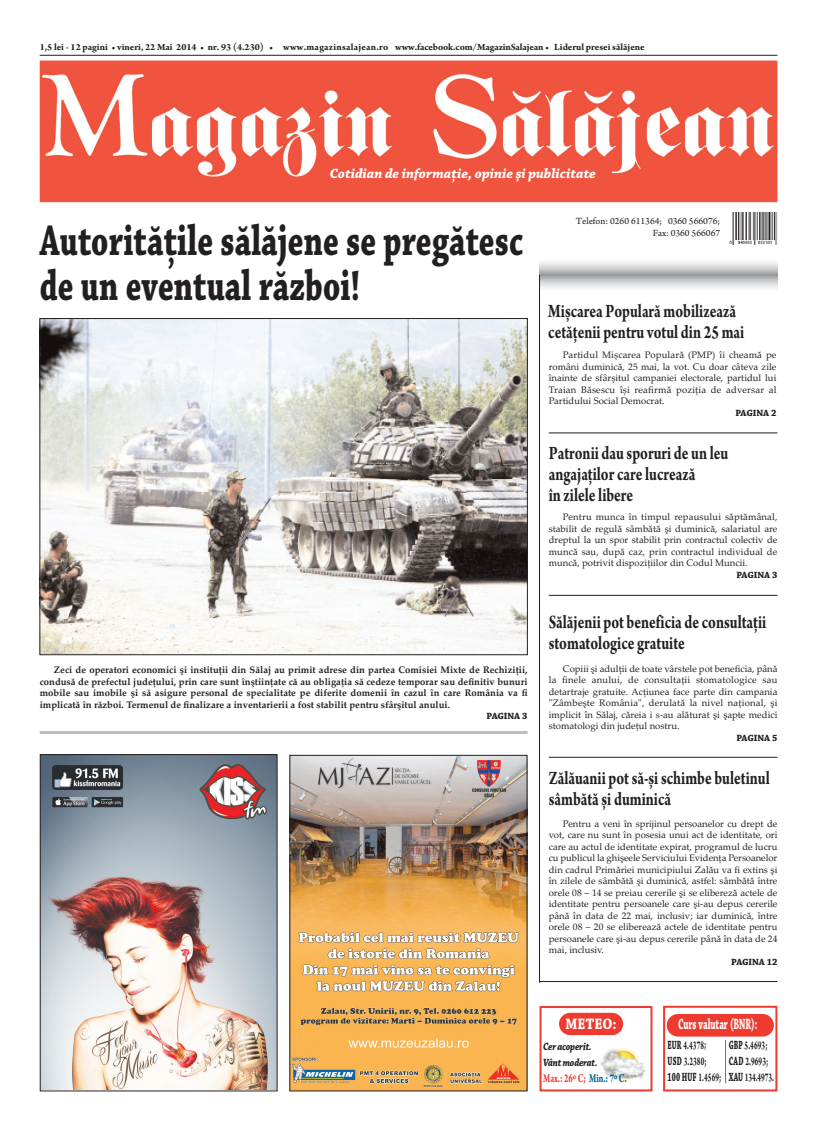
<style>
.page{position:relative;width:820px;height:1134px;background:#fff}
.page>*{position:absolute;margin:0;border:0;box-sizing:border-box;transform-origin:0 0}
.t1{font:700 45px/44px "Chaparral Pro";letter-spacing:.005em;color:#231f20;scale:.7 1}
.t2{font:700 20px/21px "Arno Pro";color:#231f20;scale:.75 1}
.t3{font:700 16px "Chaparral Pro";letter-spacing:.005em;color:#fff;scale:.86 1}
.t4{font:700 15.7px "Chaparral Pro";color:#fff;scale:.57 1}
.t5{font:italic 700 14.1px "Chaparral Pro";color:#fff}
.t6{font:700 12.8px "Arno Pro";color:#ee3a2f;scale:.67 1}
.t7{font:700 12.6px/15.9px "Arno Pro";letter-spacing:.015em;color:#231f20;scale:.58 1}
.t8{font:italic 700 11px/16px "Chaparral Pro";letter-spacing:-.02em;color:#231f20;scale:.82 1}
.t9{font:700 10px "Arno Pro";color:#231f20}
.t10{font:10px/12px "Arno Pro";color:#231f20;text-align:right}
.t11{font:9.5px/11.5px "Palatino Linotype";color:#231f20;text-align:justify}
.t12{font:700 9.5px/11.5px "Palatino Linotype";color:#231f20;text-align:justify}
.t13{font:700 9.5px "Chaparral Pro";letter-spacing:-.01em;color:#231f20}
.s1{color:#005d95}
.s2{font-family:"Chaparral Pro"}
</style>
<div class="page">
<hr style="left:40px;top:55px;width:737px;height:1px;background:#231f20">
<div style="left:662px;top:1006px;width:115px;height:85px;border:2px solid #ee3a2f"></div>
<div style="left:666px;top:1014px;width:107px;height:22px;background:#ee3a2f;border-radius:11px"></div>
<hr style="left:724px;top:1040px;width:1px;height:43px;background:#ee3a2f">
<div style="left:539px;top:1006px;width:113px;height:85px;border:2px solid #ee3a2f"></div>
<img style="left:600px;top:1049px;width:46px;height:31px">
<div style="left:559px;top:1013px;width:64px;height:22px;background:#ee3a2f;border-radius:11px"></div>
<img style="left:42px;top:756px;width:233px;height:333px">
<div style="left:40px;top:754px;width:237px;height:337px;border:1px solid #231f20"></div>
<img style="left:729px;top:212px;width:48px;height:33px">
<div style="left:40px;top:61px;width:737px;height:141px;background:#f0543e"></div>
<img style="left:43px;top:74px;width:730px;height:103px">
<img style="left:42px;top:320px;width:483px;height:333px">
<hr style="left:40px;top:731px;width:487px;height:3px;background:#bcbdc0">
<hr style="left:539px;top:275px;width:1px;height:708px;background:#231f20">
<hr style="left:539px;top:981px;width:238px;height:1px;background:#231f20">
<img style="left:291px;top:757px;width:234px;height:332px">
<div style="left:289px;top:755px;width:238px;height:336px;border:1px solid #231f20"></div>
<hr style="left:548px;top:757px;width:229px;height:1px;background:#231f20">
<hr style="left:548px;top:595px;width:229px;height:1px;background:#231f20">
<hr style="left:548px;top:432px;width:229px;height:1px;background:#231f20">
<p class="t9" style="left:40px;top:43px;width:606px">1,5 lei - 12 pagini • vineri, 22 Mai 2014 • nr. 93 (4.230) • www.magazinsalajean.ro www.facebook.com/MagazinSalajean • Liderul presei sălăjene</p>
<h3 class="t5" style="left:329px;top:165px;width:268px">Cotidian de informaţie, opinie şi publicitate</h3>
<h1 class="t1" style="left:40px;top:224px;width:691px">Autorităţile sălăjene se pregătesc de un eventual război!</h1>
<p class="t12" style="left:40px;top:665px;width:489px;text-indent:14px">Zeci de operatori economici şi instituţii din Sălaj au primit adrese din partea Comisiei Mixte de Rechiziţii, condusă de prefectul judeţului, prin care sunt înştiinţate că au obligaţia să cedeze temporar sau definitiv bunuri mobile sau imobile şi să asigure personal de specialitate pe diferite domenii în cazul în care România va fi implicată în război. Termenul de finalizare a inventarierii a fost stabilit pentru sfârşitul anului.</p>
<p class="t13" style="left:486px;top:712px;width:42px">PAGINA 3</p>
<p class="t10" style="left:575px;top:214px;width:146px">Telefon: 0260 611364; 0360 566076;<br>Fax: 0360 566067</p>
<h2 class="t2" style="left:548px;top:302px;width:263px">Mișcarea Populară mobilizează cetățenii pentru votul din 25 mai</h2>
<p class="t11" style="left:548px;top:350px;width:229px;text-indent:14px">Partidul Mișcarea Populară (PMP) îi cheamă pe români duminică, 25 mai, la vot. Cu doar câteva zile înainte de sfârșitul campaniei electorale, partidul lui Traian Băsescu își reafirmă poziţia de adversar al Partidului Social Democrat.</p>
<p class="t13" style="left:735px;top:409px;width:42px">PAGINA 2</p>
<h2 class="t2" style="left:548px;top:444px;width:241px">Patronii dau sporuri de un leu angajaților care lucrează<br>în zilele libere</h2>
<p class="t11" style="left:548px;top:512px;width:230px;text-indent:14px">Pentru munca în timpul repausului săptămânal, stabilit de regulă sâmbătă şi duminică, salariatul are dreptul la un spor stabilit prin contractul colectiv de muncă sau, după caz, prin contractul individual de muncă, potrivit dispoziţiilor din Codul Muncii.</p>
<p class="t13" style="left:736px;top:571px;width:42px">PAGINA 3</p>
<h2 class="t2" style="left:548px;top:613px;width:291px">Sălăjenii pot beneficia de consultaţii stomatologice gratuite</h2>
<p class="t11" style="left:548px;top:664px;width:230px;text-indent:14px">Copiii şi adulţii de toate vârstele pot beneficia, până la finele anului, de consultaţii stomatologice sau detartraje gratuite. Acţiunea face parte din campania "Zâmbeşte România", derulată la nivel naţional, şi implicit în Sălaj, căreia i s-au alăturat şi şapte medici stomatologi din judeţul nostru.</p>
<p class="t13" style="left:736px;top:734px;width:42px">PAGINA 5</p>
<h2 class="t2" style="left:548px;top:769px;width:296px">Zălăuanii pot să-și schimbe buletinul sâmbătă și duminică</h2>
<p class="t11" style="left:548px;top:819px;width:230px;text-indent:14px">Pentru a veni în sprĳinul persoanelor cu drept de vot, care nu sunt în posesia unui act de identitate, ori care au actul de identitate expirat, programul de lucru cu publicul la ghişeele Serviciului Evidenţa Persoanelor din cadrul Primăriei municipiului Zalău va fi extins şi în zilele de sâmbătă şi duminică, astfel: sâmbătă între orele 08 – 14 se preiau cererile şi se elibereză actele de identitate pentru persoanele care şi-au depus cererile până în data de 22 mai, inclusiv; iar duminică, între orele 08 – 20 se eliberează actele de identitate pentru persoanele care şi-au depus cererile până în data de 24 mai, inclusiv.</p>
<p class="t13" style="left:730px;top:958px;width:48px">PAGINA 12</p>
<h3 class="t3" style="left:565px;top:1018px;width:61px">METEO:</h3>
<p class="t8" style="left:543px;top:1038px;width:68px">Cer acoperit.<br>Vânt moderat.</p>
<h3 class="t6" style="left:543px;top:1073px;width:126px">Max.: 26º C; <span class="s1">Min.: 7º C.</span></h3>
<h3 class="t4" style="left:677px;top:1018px;width:141px">Curs valutar (BNR):</h3>
<h3 class="t7" style="left:667px;top:1038px;width:94px"><span class="s2">EUR</span> 4.4378;<br><span class="s2">USD</span> 3.2380;<br><span class="s2">100 HUF</span> 1.4569;</h3>
<h3 class="t7" style="left:728px;top:1039px;width:79px"><span class="s2">GBP</span> 5.4693;<br><span class="s2">CAD</span> 2.9693;<br><span class="s2">XAU</span> 134.4973.</h3>
</div>
